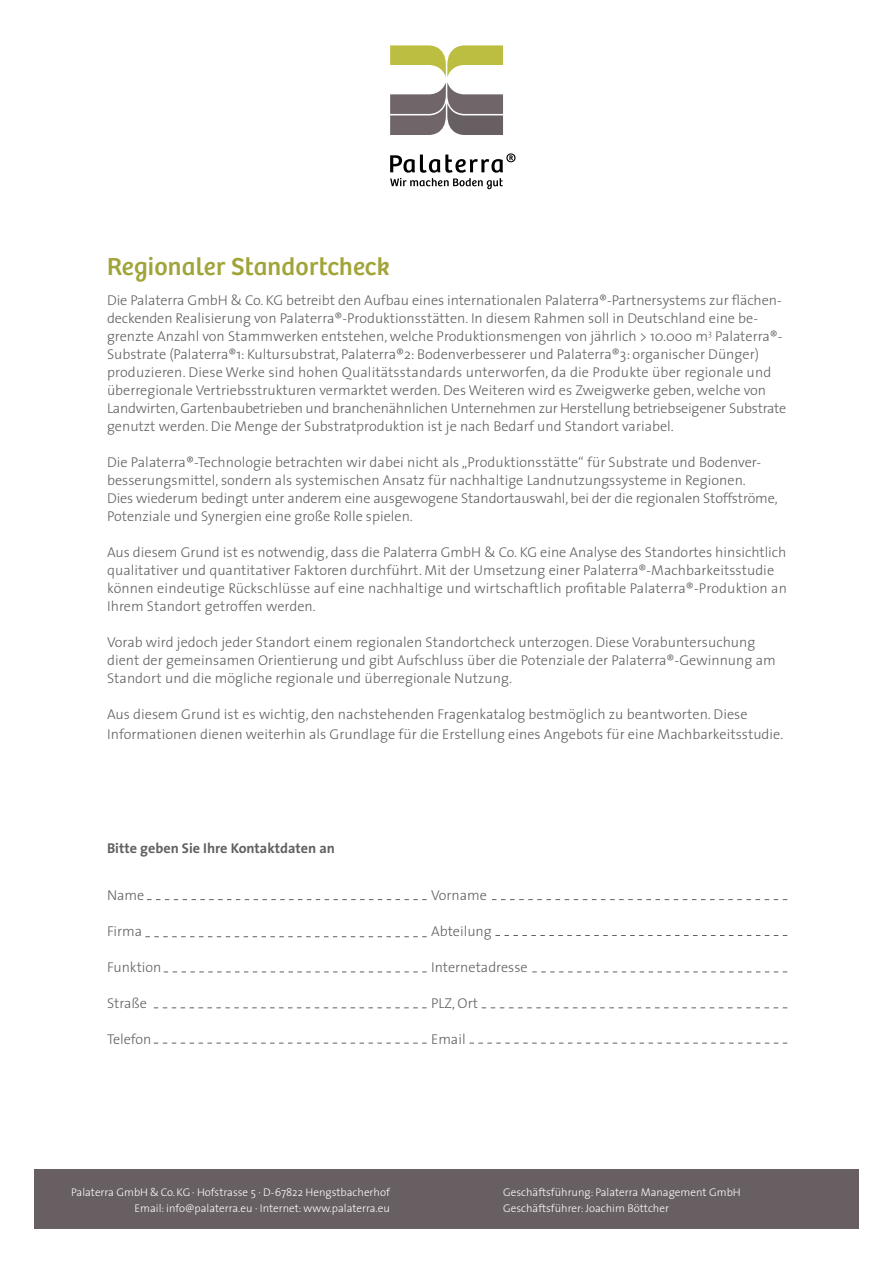
<style>
.page{position:relative;width:893px;height:1263px;background:#fff}
.page>*{position:absolute;margin:0;border:0;box-sizing:border-box;transform-origin:0 0}
.t1{font:25.5px "Bree";letter-spacing:.01em;color:#a1a438}
.t2{font:300 14.25px/18px "The Sans";color:#616160}
.t3{font:700 14.25px "The Sans";color:#616160}
.t4{font:300 11.1px/16px "The Sans";color:#fff}
</style>
<div class="page">
<div style="left:35px;top:1170px;width:824px;height:59px;background:#685f62"></div>
<svg style="left:492px;top:899px;width:295px;height:1px"></svg>
<svg style="left:532px;top:972px;width:255px;height:1px"></svg>
<svg style="left:495px;top:935px;width:292px;height:1px"></svg>
<svg style="left:147px;top:899px;width:280px;height:1px"></svg>
<svg style="left:164px;top:972px;width:263px;height:1px"></svg>
<svg style="left:145px;top:936px;width:282px;height:1px"></svg>
<svg style="left:154px;top:1007px;width:273px;height:1px"></svg>
<svg style="left:154px;top:1043px;width:273px;height:1px"></svg>
<svg style="left:482px;top:1007px;width:305px;height:1px"></svg>
<svg style="left:469px;top:1043px;width:318px;height:1px"></svg>
<svg style="left:390px;top:45px;width:113px;height:90px"></svg>
<svg style="left:390px;top:153px;width:126px;height:36px"></svg>
<h1 class="t1" style="left:107px;top:252px;width:284px">Regionaler Standortcheck</h1>
<p class="t2" style="left:107px;top:291px;width:681px">Die Palaterra GmbH &amp; Co. KG betreibt den Aufbau eines internationalen Palaterra®-Partnersystems zur flächen&shy;deckenden Realisierung von Palaterra®-Produktionsstätten. In diesem Rahmen soll in Deutschland eine be&shy;grenzte Anzahl von Stammwerken entstehen, welche Produktionsmengen von jährlich &gt; 10.000 m<sup>3</sup> Palaterra®- Substrate (Palaterra®1: Kultursubstrat, Palaterra®2: Bodenverbesserer und Palaterra®3: organischer Dünger) produzieren. Diese Werke sind hohen Qualitätsstandards unterworfen, da die Produkte über regionale und überregionale Vertriebsstrukturen vermarktet werden. Des Weiteren wird es Zweigwerke geben, welche von Landwirten, Gartenbaubetrieben und branchenähnlichen Unternehmen zur Herstellung betriebseigener Substrate genutzt werden. Die Menge der Substratproduktion ist je nach Bedarf und Standort variabel.</p>
<p class="t2" style="left:107px;top:453px;width:672px">Die Palaterra®-Technologie betrachten wir dabei nicht als „Produktionsstätte“ für Substrate und Bodenver&shy;besserungsmittel, sondern als systemischen Ansatz für nachhaltige Landnutzungssysteme in Regionen.<br>Dies wiederum bedingt unter anderem eine ausgewogene Standortauswahl, bei der die regionalen Stoffströme, Potenziale und Synergien eine große Rolle spielen.</p>
<p class="t2" style="left:107px;top:543px;width:681px">Aus diesem Grund ist es notwendig, dass die Palaterra GmbH &amp; Co. KG eine Analyse des Standortes hinsichtlich qualitativer und quantitativer Faktoren durchführt. Mit der Umsetzung einer Palaterra®-Machbarkeitsstudie können eindeutige Rückschlüsse auf eine nachhaltige und wirtschaftlich profitable Palaterra®-Produktion an Ihrem Standort getroffen werden.</p>
<p class="t2" style="left:107px;top:633px;width:670px">Vorab wird jedoch jeder Standort einem regionalen Standortcheck unterzogen. Diese Vorabuntersuchung dient der gemeinsamen Orientierung und gibt Aufschluss über die Potenziale der Palaterra®-Gewinnung am<br>Standort und die mögliche regionale und überregionale Nutzung.</p>
<p class="t2" style="left:107px;top:704px;width:678px;line-height:19.5px">Aus diesem Grund ist es wichtig, den nachstehenden Fragenkatalog bestmöglich zu beantworten. Diese<br>Informationen dienen weiterhin als Grundlage für die Erstellung eines Angebots für eine Machbarkeitsstudie.</p>
<p class="t3" style="left:107px;top:836px;width:229px">Bitte geben Sie Ihre Kontaktdaten an</p>
<p class="t2" style="left:107px;top:885px;width:39px">Name</p>
<p class="t2" style="left:431px;top:885px;width:57px">Vorname</p>
<p class="t2" style="left:107px;top:921px;width:37px">Firma</p>
<p class="t2" style="left:431px;top:921px;width:62px">Abteilung</p>
<p class="t2" style="left:107px;top:957px;width:56px">Funktion</p>
<p class="t2" style="left:431px;top:957px;width:98px">Internetadresse</p>
<p class="t2" style="left:107px;top:993px;width:42px">Straße</p>
<p class="t2" style="left:431px;top:993px;width:49px">PLZ, Ort</p>
<p class="t2" style="left:107px;top:1029px;width:46px">Telefon</p>
<p class="t2" style="left:431px;top:1029px;width:36px">Email</p>
<p class="t4" style="left:71px;top:1183px;width:320px;text-align:right">Palaterra GmbH &amp; Co.KG · Hofstrasse 5 · D-67822 Hengstbacherhof<br>Email: info@palaterra.eu · Internet: www.palaterra.eu</p>
<p class="t4" style="left:503px;top:1183px;width:239px">Geschäftsführung: Palaterra Management GmbH<br>Geschäftsführer: Joachim Böttcher</p>
</div>
